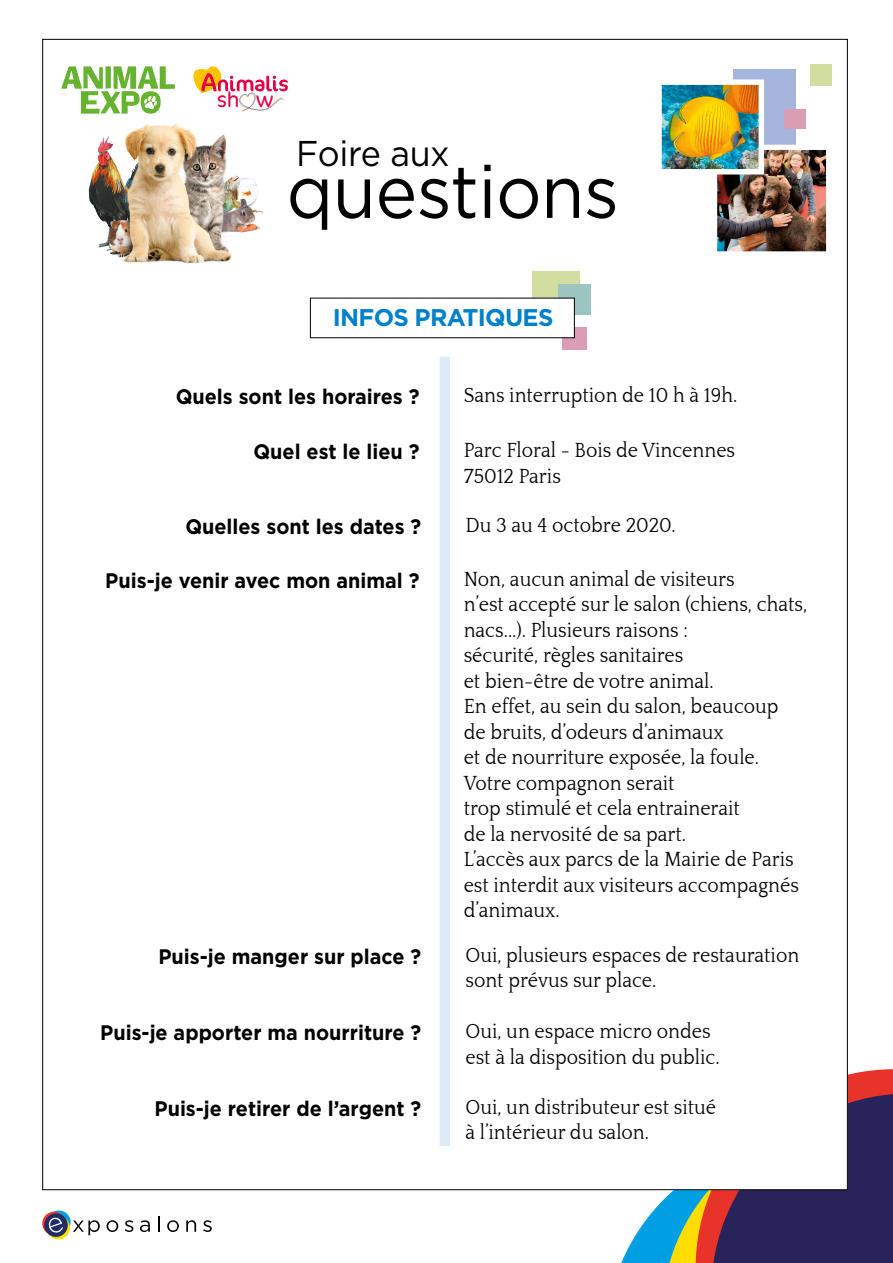
<style>
.page{position:relative;width:893px;height:1263px;background:#fff}
.page>*{position:absolute;margin:0;border:0;box-sizing:border-box;transform-origin:0 0}
.t1{font:74.4px "Gotham HTF";letter-spacing:-.01em;color:#000;scale:.95 1}
.t2{font:35.85px "Gotham HTF";letter-spacing:-.01em;color:#000;scale:.95 1}
.t3{font:700 24.15px "Gotham HTF";letter-spacing:-.03em;color:#0081c9}
.t4{font:300 21.45px "Cocon OT";color:#e50046}
.t5{font:21px/25.5px "Quattrocento";color:#000;scale:.93 1}
.t6{font:700 21px "Gotham HTF";color:#000;scale:.94 1}
</style>
<div class="page">
<svg style="left:606px;top:1069px;width:287px;height:194px;background:#575273"></svg>
<svg style="left:47px;top:1210px;width:24px;height:24px"></svg>
<svg style="left:47px;top:1216px;width:23px;height:23px"></svg>
<svg style="left:42px;top:1212px;width:24px;height:23px"></svg>
<div style="left:44px;top:1213px;width:24px;height:24px;background:#222c65;border-radius:50%"></div>
<svg style="left:48px;top:1217px;width:15px;height:16px"></svg>
<svg style="left:73px;top:1220px;width:27px;height:15px"></svg>
<svg style="left:107px;top:1220px;width:11px;height:12px"></svg>
<svg style="left:125px;top:1220px;width:8px;height:12px"></svg>
<svg style="left:140px;top:1220px;width:10px;height:12px"></svg>
<svg style="left:158px;top:1216px;width:2px;height:16px"></svg>
<svg style="left:167px;top:1220px;width:12px;height:12px"></svg>
<svg style="left:186px;top:1220px;width:10px;height:12px"></svg>
<svg style="left:203px;top:1220px;width:9px;height:12px"></svg>
<div style="left:43px;top:39px;width:804px;height:1151px;background:#fff"></div>
<svg style="left:193px;top:66px;width:95px;height:27px"></svg>
<img style="left:240px;top:93px;width:45px;height:19px">
<img style="left:88px;top:123px;width:175px;height:141px">
<div style="left:46px;top:48px;width:145px;height:80px;background:#fff;border-radius:50%"></div>
<svg style="left:61px;top:66px;width:114px;height:48px"></svg>
<div style="left:733px;top:69px;width:62px;height:95px;background:#a5b5de"></div>
<div style="left:533px;top:271px;width:47px;height:43px;background:#d2dea0"></div>
<div style="left:810px;top:64px;width:21px;height:21px;background:#d2dea0"></div>
<div style="left:558px;top:284px;width:33px;height:30px;background:#9cc4c1"></div>
<div style="left:563px;top:327px;width:24px;height:22px;background:#db9db4"></div>
<div style="left:784px;top:109px;width:21px;height:20px;background:#db9db4"></div>
<div style="left:310px;top:298px;width:264px;height:40px;background:#fff"></div>
<img style="left:718px;top:151px;width:107px;height:100px">
<div style="left:712px;top:145px;width:119px;height:112px;border:5px solid #fff"></div>
<img style="left:662px;top:85px;width:96px;height:83px">
<div style="left:656px;top:79px;width:108px;height:95px;border:5px solid #fff"></div>
<div style="left:440px;top:357px;width:10px;height:789px;background:#ddebf9"></div>
<p class="t4" style="left:217px;top:87px;width:58px">sh w</p>
<p class="t2" style="left:296px;top:134px;width:163px">Foire aux</p>
<p class="t1" style="left:286px;top:150px;width:351px">questions</p>
<p class="t3" style="left:333px;top:304px;width:222px">INFOS PRATIQUES</p>
<p class="t6" style="left:176px;top:385px;width:261px">Quels sont les horaires ?</p>
<p class="t5" style="left:464px;top:383px;width:296px">Sans interruption de 10 h à 19h.</p>
<p class="t6" style="left:254px;top:440px;width:178px">Quel est le lieu ?</p>
<p class="t5" style="left:464px;top:438px;width:293px">Parc Floral - Bois de Vincennes</p>
<p class="t5" style="left:464px;top:464px;width:106px">75012 Paris</p>
<p class="t6" style="left:185px;top:514px;width:252px">Quelles sont les dates ?</p>
<p class="t5" style="left:465px;top:513px;width:228px">Du 3 au 4 octobre 2020.</p>
<p class="t6" style="left:105px;top:568px;width:336px">Puis-je venir avec mon animal ?</p>
<p class="t5" style="left:464px;top:567px;width:293px">Non, aucun animal de visiteurs</p>
<p class="t5" style="left:464px;top:592px;width:371px">n’est accepté sur le salon (chiens, chats, nacs...). Plusieurs raisons :</p>
<p class="t5" style="left:464px;top:643px;width:238px">sécurité, règles sanitaires</p>
<p class="t5" style="left:464px;top:669px;width:270px">et bien-être de votre animal.</p>
<p class="t5" style="left:464px;top:694px;width:340px">En effet, au sein du salon, beaucoup</p>
<p class="t5" style="left:464px;top:720px;width:281px">de bruits, d’odeurs d’animaux</p>
<p class="t5" style="left:464px;top:745px;width:319px">et de nourriture exposée, la foule.</p>
<p class="t5" style="left:464px;top:771px;width:228px">Votre compagnon serait</p>
<p class="t5" style="left:464px;top:796px;width:299px">trop stimulé et cela entrainerait</p>
<p class="t5" style="left:464px;top:822px;width:241px">de la nervosité de sa part.</p>
<p class="t5" style="left:464px;top:847px;width:356px">L’accès aux parcs de la Mairie de Paris</p>
<p class="t5" style="left:464px;top:873px;width:362px">est interdit aux visiteurs accompagnés</p>
<p class="t5" style="left:464px;top:898px;width:105px">d’animaux.</p>
<p class="t6" style="left:158px;top:944px;width:281px">Puis-je manger sur place ?</p>
<p class="t6" style="left:100px;top:1021px;width:343px">Puis-je apporter ma nourriture ?</p>
<p class="t6" style="left:154px;top:1096px;width:285px">Puis-je retirer de l’argent ?</p>
<p class="t5" style="left:465px;top:943px;width:360px">Oui, plusieurs espaces de restauration sont prévus sur place.</p>
<p class="t5" style="left:465px;top:1019px;width:265px">Oui, un espace micro ondes</p>
<p class="t5" style="left:465px;top:1045px;width:275px">est à la disposition du public.</p>
<p class="t5" style="left:465px;top:1095px;width:271px">Oui, un distributeur est situé</p>
<p class="t5" style="left:465px;top:1120px;width:199px">à l’intérieur du salon.</p>
</div>
